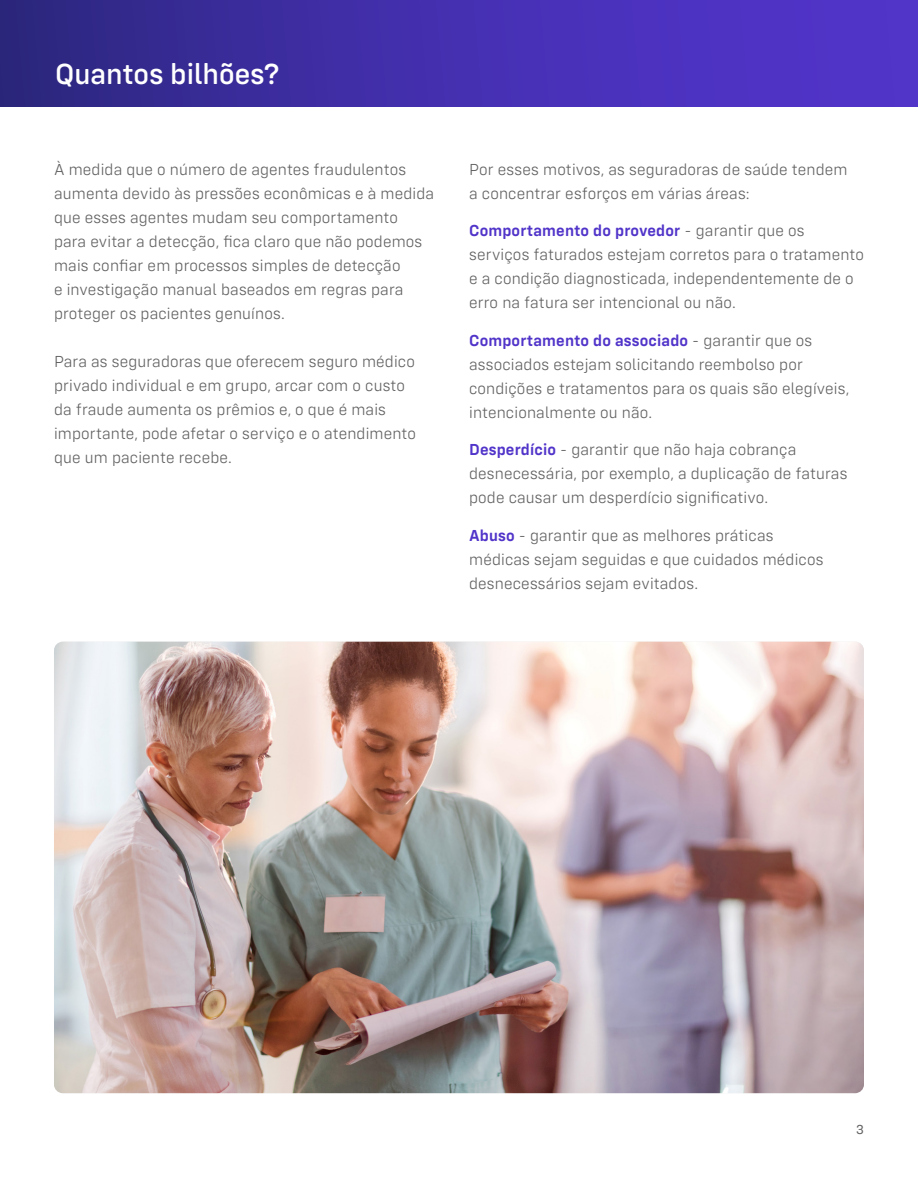
<style>
.page{position:relative;width:918px;height:1188px;background:#fff}
.page>*{position:absolute;margin:0;border:0;box-sizing:border-box;transform-origin:0 0}
.SS_TITLE_PURPLE{font:500 30px "Config Rounded";color:#fff}
.TXT_COURANT{font:300 16.5px/24px "Config Rounded";letter-spacing:.01em;color:#616161}
.t1{font:13.5px "Config Rounded";color:#616161}
.s1{font-weight:600;color:#5134c9}
</style>
<div class="page">
<div style="left:0;top:0;width:918px;height:107px;background:linear-gradient(to right,#2f2884,#5636d3)"></div>
<img style="left:54px;top:642px;width:810px;height:451px">
<p class="SS_TITLE_PURPLE" style="left:55px;top:56px;width:226px">Quantos bilhões?</p>
<p class="TXT_COURANT" style="left:54px;top:157px;width:382px">À medida que o número de agentes fraudulentos aumenta devido às pressões econômicas e à medida que esses agentes mudam seu comportamento para evitar a detecção, fica claro que não podemos mais confiar em processos simples de detecção<br>e investigação manual baseados em regras para proteger os pacientes genuínos.</p>
<p class="TXT_COURANT" style="left:54px;top:349px;width:364px">Para as seguradoras que oferecem seguro médico privado individual e em grupo, arcar com o custo da fraude aumenta os prêmios e, o que é mais importante, pode afetar o serviço e o atendimento que um paciente recebe.</p>
<p class="TXT_COURANT" style="left:469px;top:157px;width:380px">Por esses motivos, as seguradoras de saúde tendem a concentrar esforços em várias áreas:</p>
<p class="TXT_COURANT" style="left:469px;top:219px;width:396px"><span class="s1">Comportamento do provedor</span> - garantir que os serviços faturados estejam corretos para o tratamento e a condição diagnosticada, independentemente de o erro na fatura ser intencional ou não.</p>
<p class="TXT_COURANT" style="left:469px;top:328px;width:382px"><span class="s1">Comportamento do associado</span> - garantir que os associados estejam solicitando reembolso por condições e tratamentos para os quais são elegíveis, intencionalmente ou não.</p>
<p class="TXT_COURANT" style="left:469px;top:438px;width:380px"><span class="s1">Desperdício</span> - garantir que não haja cobrança desnecessária, por exemplo, a duplicação de faturas pode causar um desperdício significativo.</p>
<p class="TXT_COURANT" style="left:469px;top:523px;width:356px"><span class="s1">Abuso</span> - garantir que as melhores práticas médicas sejam seguidas e que cuidados médicos desnecessários sejam evitados.</p>
<p class="t1" style="left:856px;top:1121px;width:9px">3</p>
</div>
